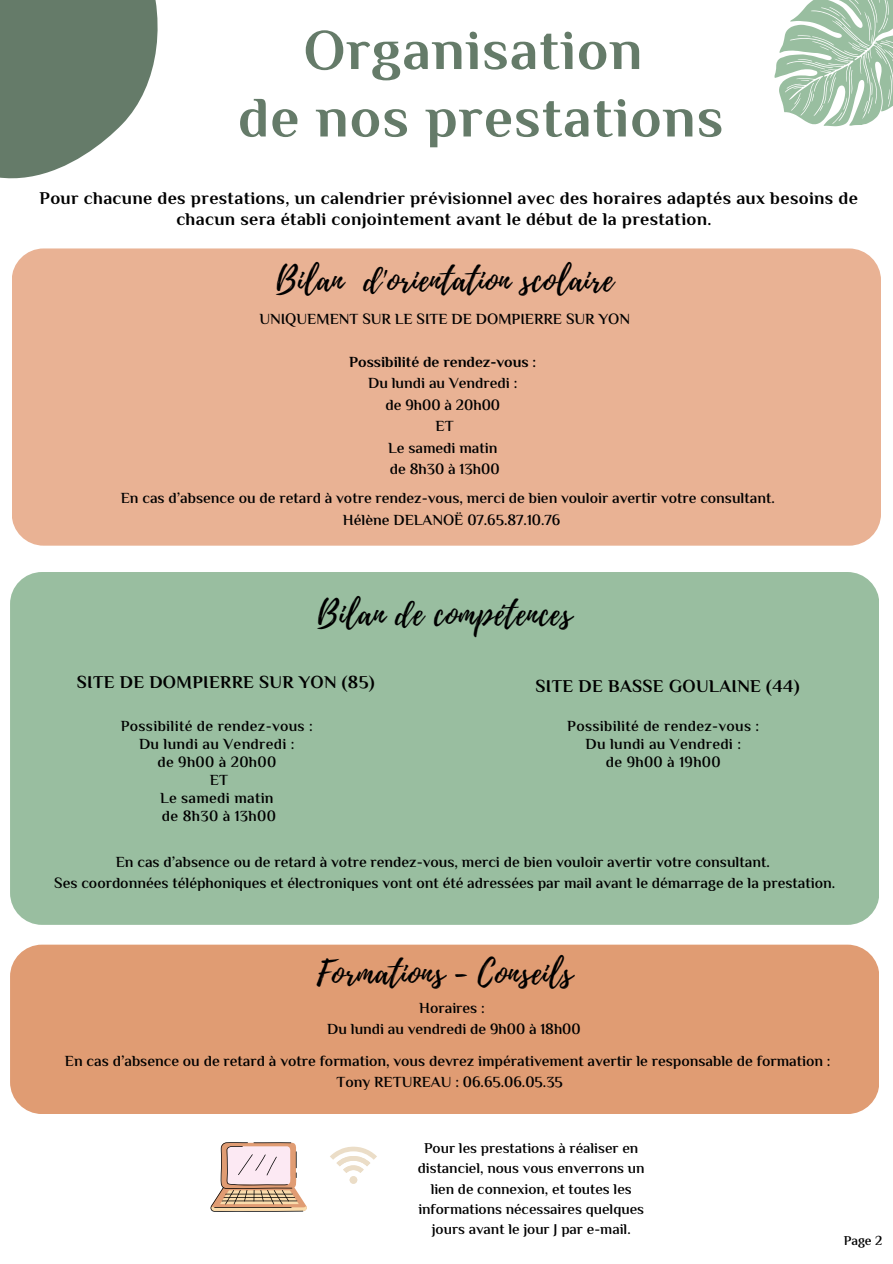
<style>
.page{position:relative;width:893px;height:1264px;background:#fff}
.page>*{position:absolute;margin:0;border:0;box-sizing:border-box;transform-origin:0 0}
.t1{font:700 57px "El Messiri";letter-spacing:.02em;color:#657b69}
.t2{font:33px "Playlist Script";letter-spacing:.02em;color:#000}
.t3{font:700 18px/21.3px "El Messiri";letter-spacing:.02em;color:#000;text-align:center}
.t4{font:600 15.45px "El Messiri";color:#000}
.t5{font:600 15.45px "El Messiri";letter-spacing:.02em;color:#000}
.t6{font:700 15.45px "El Messiri";color:#000}
.t7{font:600 15px/20.2px "El Messiri";color:#000;text-align:center}
.t8{font:600 13.5px "El Messiri";color:#000}
</style>
<div class="page">
<svg style="left:774px;top:0;width:118px;height:127px"></svg>
<div style="left:10px;top:944px;width:868px;height:169px;background:#e09c73;border-radius:32px"></div>
<svg style="left:0;top:0;width:158px;height:179px"></svg>
<div style="left:12px;top:248px;width:868px;height:297px;background:#e9b294;border-radius:32px"></div>
<svg style="left:210px;top:1142px;width:97px;height:69px"></svg>
<svg style="left:330px;top:1146px;width:47px;height:37px"></svg>
<div style="left:349px;top:1176px;width:8px;height:7px;background:#ebddc7;border-radius:50%"></div>
<div style="left:10px;top:572px;width:868px;height:352px;background:#99bea0;border-radius:32px"></div>
<p class="t1" style="left:303px;top:16px;width:340px">Organisation</p>
<p class="t1" style="left:238px;top:83px;width:487px">de nos prestations</p>
<p class="t3" style="left:40px;top:187px;width:819px">Pour chacune des prestations, un calendrier prévisionnel avec des horaires adaptés aux besoins de chacun sera établi conjointement avant le début de la prestation.</p>
<p class="t2" style="left:276px;top:256px;width:339px">Bilan d'orientation scolaire</p>
<p class="t4" style="left:259px;top:310px;width:372px">UNIQUEMENT SUR LE SITE DE DOMPIERRE SUR YON</p>
<p class="t6" style="left:349px;top:353px;width:188px">Possibilité de rendez-vous :</p>
<p class="t4" style="left:368px;top:374px;width:151px">Du lundi au Vendredi :</p>
<p class="t4" style="left:385px;top:395px;width:116px">de 9h00 à 20h00</p>
<p class="t4" style="left:435px;top:417px;width:20px">ET</p>
<p class="t4" style="left:388px;top:438px;width:111px">Le samedi matin</p>
<p class="t4" style="left:390px;top:459px;width:111px">de 8h30 à 13h00</p>
<p class="t4" style="left:121px;top:489px;width:655px">En cas d’absence ou de retard à votre rendez-vous, merci de bien vouloir avertir votre consultant.</p>
<p class="t4" style="left:343px;top:510px;width:219px">Hélène DELANOË 07.65.87.10.76</p>
<p class="t2" style="left:317px;top:590px;width:256px">Bilan de compétences</p>
<p class="t3" style="left:77px;top:671px;width:299px">SITE DE DOMPIERRE SUR YON (85)</p>
<p class="t5" style="left:121px;top:716px;width:193px">Possibilité de rendez-vous :</p>
<p class="t5" style="left:139px;top:734px;width:157px">Du lundi au Vendredi :</p>
<p class="t5" style="left:157px;top:752px;width:120px">de 9h00 à 20h00</p>
<p class="t4" style="left:210px;top:770px;width:20px">ET</p>
<p class="t5" style="left:160px;top:788px;width:115px">Le samedi matin</p>
<p class="t5" style="left:162px;top:806px;width:115px">de 8h30 à 13h00</p>
<p class="t3" style="left:535px;top:675px;width:265px">SITE DE BASSE GOULAINE (44)</p>
<p class="t5" style="left:567px;top:716px;width:193px">Possibilité de rendez-vous :</p>
<p class="t5" style="left:585px;top:734px;width:157px">Du lundi au Vendredi :</p>
<p class="t5" style="left:606px;top:752px;width:116px">de 9h00 à 19h00</p>
<p class="t4" style="left:116px;top:852px;width:655px">En cas d’absence ou de retard à votre rendez-vous, merci de bien vouloir avertir votre consultant.</p>
<p class="t4" style="left:54px;top:873px;width:782px">Ses coordonnées téléphoniques et électroniques vont ont été adressées par mail avant le démarrage de la prestation.</p>
<p class="t2" style="left:317px;top:949px;width:257px">Formations - Conseils</p>
<p class="t4" style="left:419px;top:998px;width:67px">Horaires :</p>
<p class="t4" style="left:327px;top:1019px;width:255px">Du lundi au vendredi de 9h00 à 18h00</p>
<p class="t4" style="left:65px;top:1051px;width:767px">En cas d’absence ou de retard à votre formation, vous devrez impérativement avertir le responsable de formation :</p>
<p class="t4" style="left:336px;top:1072px;width:228px">Tony RETUREAU : 06.65.06.05.35</p>
<p class="t7" style="left:418px;top:1137px;width:228px">Pour les prestations à réaliser en distanciel, nous vous enverrons un lien de connexion, et toutes les informations nécessaires quelques jours avant le jour J par e-mail.</p>
<p class="t8" style="left:843px;top:1232px;width:40px">Page 2</p>
</div>
